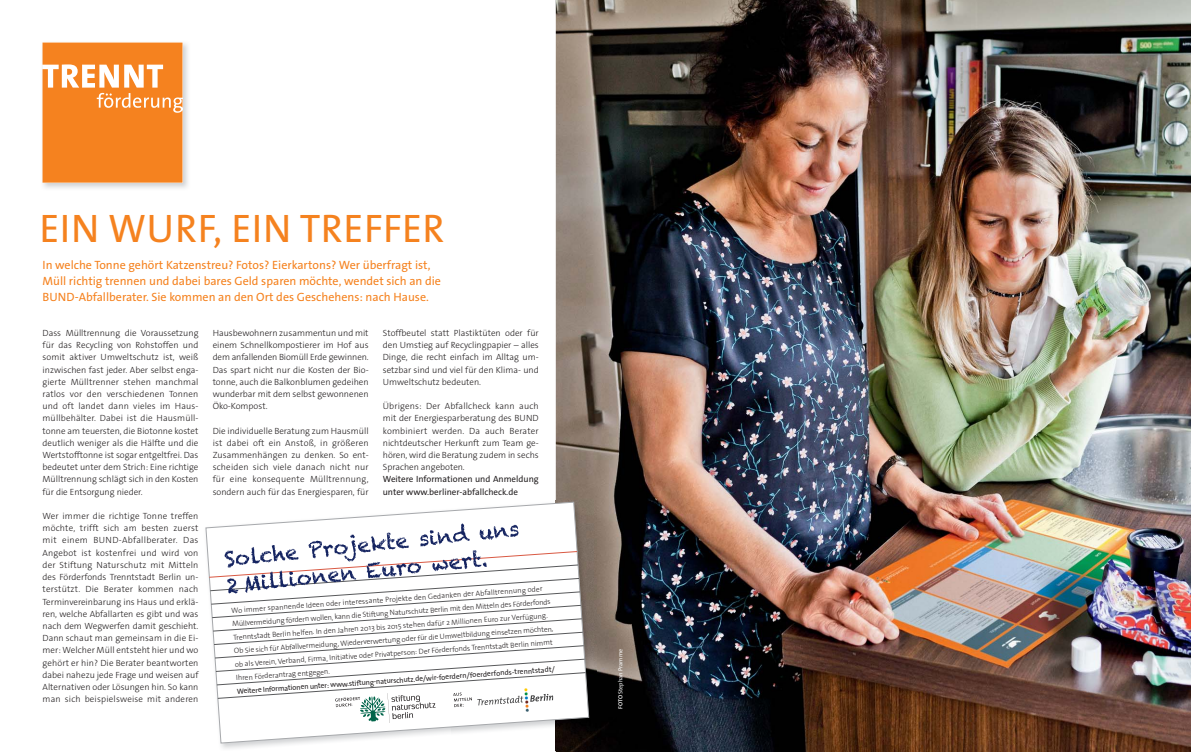
<style>
.page{position:relative;width:1191px;height:752px;background:#fff}
.page>*{position:absolute;margin:0;border:0;box-sizing:border-box;transform-origin:0 0}
.t1{font:40px "The Sans Os F";letter-spacing:.01em;color:#f5821f}
.t2{font:12px/16px "The Sans Os F";color:#f5821f}
.t3{font:300 9px/12.2px "The Sans Os F";color:#231f20;text-align:justify}
.t4{font:9px/12.2px "The Sans Os F";color:#231f20}
.t5{font:300 7.5px/13.5px "The Sans Os F";color:#231f20}
.t6{font:7.5px "The Sans Os F";color:#231f20}
.t7{font:6px "The Sans Os F";color:#fff}
.s1{font-weight:600}
</style>
<div class="page">
<img style="left:556px;top:0;width:635px;height:751px">
<img style="left:42px;top:42px;width:146px;height:146px">
<svg style="left:43px;top:43px;width:139px;height:139px;background:#f58e35"></svg>
<img style="left:220px;top:500px;width:376px;height:250px">
<svg style="left:205px;top:501px;width:384px;height:242px"></svg>
<svg style="left:209px;top:523px;width:377px;height:205px"></svg>
<h1 class="t1" style="left:39px;top:209px;width:407px">EIN WURF, EIN TREFFER</h1>
<h2 class="t2" style="left:43px;top:258px;width:400px">In welche Tonne gehört Katzenstreu? Fotos? Eierkartons? Wer überfragt ist,<br>Müll richtig trennen und dabei bares Geld sparen möchte, wendet sich an die<br>BUND-Abfallberater. Sie kommen an den Ort des Geschehens: nach Hause.</h2>
<p class="t3" style="left:43px;top:327px;width:157px">Dass Mülltrennung die Voraussetzung für das Recycling von Rohstoffen und somit aktiver Umweltschutz ist, weiß inzwischen fast jeder. Aber selbst enga&shy;gierte Mülltrenner stehen manchmal ratlos vor den verschiedenen Tonnen und oft landet dann vieles im Haus&shy;müllbehälter. Dabei ist die Hausmüll&shy;tonne am teuersten, die Biotonne kostet deutlich weniger als die Hälfte und die Wertstofftonne ist sogar entgeltfrei. Das bedeutet unter dem Strich: Eine richtige Mülltrennung schlägt sich in den Kosten für die Entsorgung nieder.</p>
<p class="t3" style="left:43px;top:510px;width:157px">Wer immer die richtige Tonne treffen möchte, trifft sich am besten zuerst mit einem BUND-Abfallberater. Das Angebot ist kostenfrei und wird von der Stiftung Naturschutz mit Mitteln des Förderfonds Trenntstadt Berlin un&shy;terstützt. Die Berater kommen nach Termin vereinbarung ins Haus und erklä&shy;ren, welche Abfallarten es gibt und was nach dem Wegwerfen damit geschieht.<br>Dann schaut man gemeinsam in die Ei&shy;mer: Welcher Müll entsteht hier und wo gehört er hin? Die Berater beantworten dabei nahezu jede Frage und weisen auf Alternativen oder Lösungen hin. So kann man sich beispielsweise mit anderen</p>
<p class="t3" style="left:383px;top:327px;width:157px">Stoffbeutel statt Plastiktüten oder für den Umstieg auf Recyclingpapier – alles Dinge, die recht einfach im Alltag um&shy;setzbar sind und viel für den Klima- und Umweltschutz bedeuten.</p>
<p class="t3" style="left:383px;top:400px;width:157px">Übrigens: Der Abfallcheck kann auch mit der Energiesparberatung des BUND kombiniert werden. Da auch Berater nichtdeutscher Herkunft zum Team ge&shy;hören, wird die Beratung zudem in sechs Sprachen angeboten.</p>
<p class="t4" style="left:383px;top:473px;width:157px">Weitere Informationen und Anmeldung unter www.berliner-abfallcheck.de</p>
<p class="t3" style="left:213px;top:327px;width:157px">Hausbewohnern zusammentun und mit einem Schnellkompostierer im Hof aus dem anfallenden Biomüll Erde gewinnen.<br>Das spart nicht nur die Kosten der Bio&shy;tonne, auch die Balkonblumen gedeihen wunderbar mit dem selbst gewonnenen Öko-Kompost.</p>
<p class="t3" style="left:213px;top:424px;width:157px">Die individuelle Beratung zum Hausmüll ist dabei oft ein Anstoß, in größeren Zusammenhängen zu denken. So ent&shy;scheiden sich viele danach nicht nur für eine konsequente Mülltrennung, sondern auch für das Energiesparen, für</p>
<p class="t5" style="left:231px;top:603px;width:321px;rotate:-4deg">Wo immer spannende Ideen oder interessante Projekte den Gedanken der Abfalltrennung oder Müllvermeidung fördern wollen, kann die Stiftung Naturschutz Berlin mit den Mitteln des Förderfonds Trenntstadt Berlin helfen. In den Jahren 2013 bis 2015 stehen dafür 2 Millionen Euro zur Verfügung.<br>Ob Sie sich für Abfallvermeidung, Wiederverwertung oder für die Umweltbildung einsetzen möchten, ob als Verein, Verband, Firma, Initiative oder Privatperson: Der Förderfonds Trenntstadt Berlin nimmt Ihren Förderantrag entgegen.</p>
<p class="t6" style="left:237px;top:687px;width:320px;rotate:-4deg">Weitere Informationen unter: www.stiftung-naturschutz.de/wir-foerdern/foerderfonds-trenntstadt/</p>
<p class="t7" style="left:617px;top:709px;width:62px;rotate:-90deg"><span class="s1">FOTO</span> Stephan Pramme</p>
</div>
